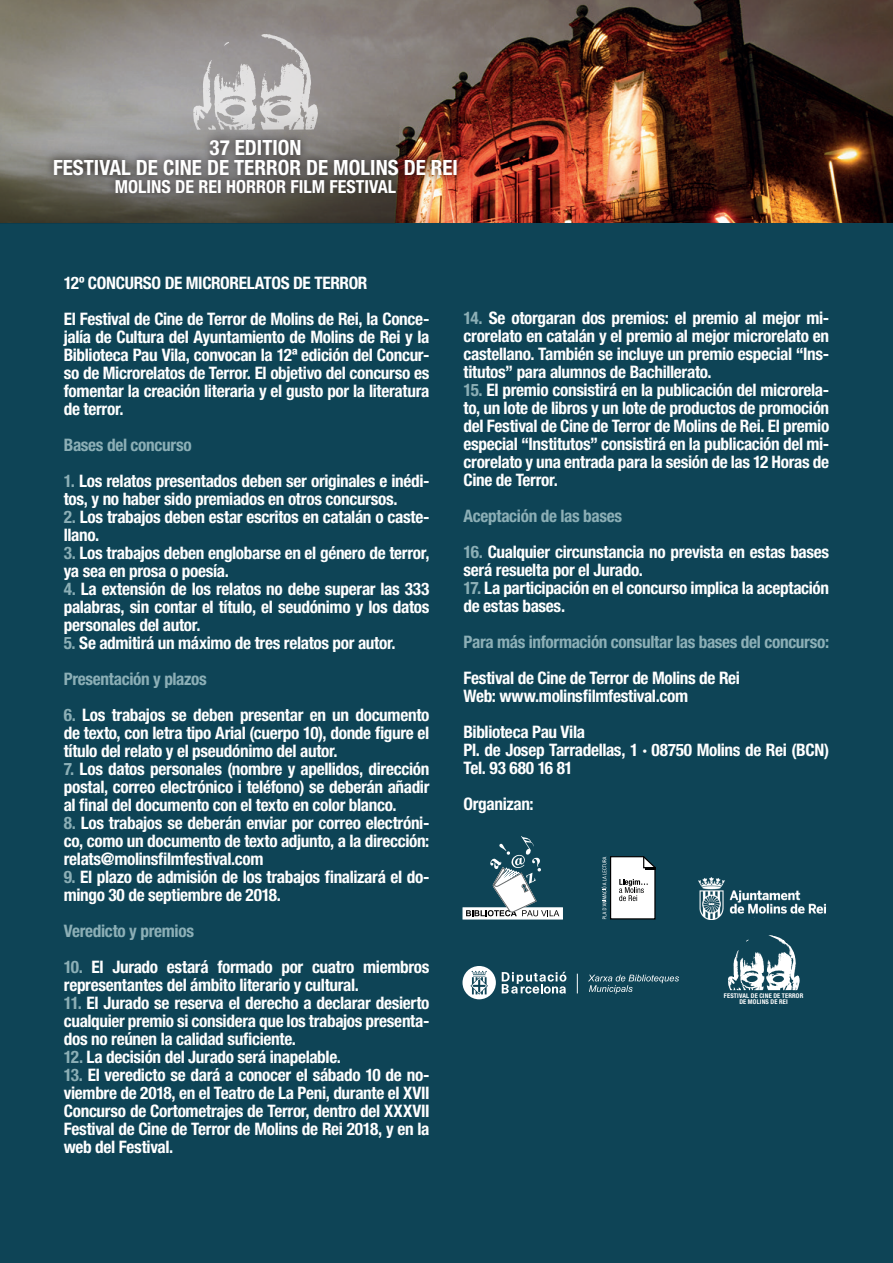
<style>
.page{position:relative;width:893px;height:1263px;background:#fff}
.page>*{position:absolute;margin:0;border:0;box-sizing:border-box;transform-origin:0 0}
.t1{font:700 condensed 21px/19.5px "Helvetica Neue LT Pro";color:#fff;text-align:center}
.t2{font:700 condensed 18px "Helvetica Neue LT Pro";color:#fff}
.t3{font:700 condensed 17.25px/18px "Helvetica Neue LT Pro";letter-spacing:-.02em;color:#fff}
.t4{font:700 condensed 17.25px "Helvetica Neue LT Pro";letter-spacing:-.02em;color:#8cafb6}
.t5{font:700 condensed 6.45px/6px "Helvetica Neue LT Pro";letter-spacing:.025em;color:#fff;text-align:center}
.s1{color:#8cafb6}
</style>
<div class="page">
<div style="left:1px;top:221px;width:892px;height:1042px;background:#0e4456"></div>
<img style="left:1px;top:0;width:892px;height:223px">
<svg style="left:0;top:34px;width:400px;height:189px;background:#8e8b86"></svg>
<svg style="left:45px;top:131px;width:421px;height:71px;background:#72645e"></svg>
<svg style="left:577px;top:974px;width:1px;height:19px"></svg>
<svg style="left:588px;top:975px;width:91px;height:19px"></svg>
<svg style="left:502px;top:972px;width:64px;height:21px"></svg>
<svg style="left:462px;top:966px;width:34px;height:33px"></svg>
<svg style="left:463px;top:908px;width:100px;height:11px"></svg>
<svg style="left:466px;top:836px;width:93px;height:80px"></svg>
<svg style="left:601px;top:856px;width:55px;height:64px;background:#b4bdc1"></svg>
<svg style="left:728px;top:935px;width:72px;height:55px"></svg>
<img style="left:698px;top:878px;width:127px;height:41px">
<p class="t1" style="left:53px;top:138px;width:406px">37 EDITION<br>FESTIVAL DE CINE DE TERROR DE MOLINS DE REI</p>
<p class="t2" style="left:115px;top:176px;width:283px">MOLINS DE REI HORROR FILM FESTIVAL</p>
<p class="t3" style="left:64px;top:264px;width:367px;line-height:36px">12º CONCURSO DE MICRORELATOS DE TERROR<br>El Festival de Cine de Terror de Molins de Rei, la Conce-</p>
<p class="t3" style="left:64px;top:327px;width:367px;text-align:justify">jalía de Cultura del Ayuntamiento de Molins de Rei y la Biblioteca Pau Vila, convocan la 12ª edición del Concur&shy;so de Microrelatos de Terror. El objetivo del concurso es fomentar la creación literaria y el gusto por la literatura de terror.</p>
<p class="t4" style="left:64px;top:434px;width:129px">Bases del concurso</p>
<p class="t3" style="left:64px;top:471px;width:367px"><span class="s1">1.</span> Los relatos presentados deben ser originales e inédi&shy;tos, y no haber sido premiados en otros concursos.</p>
<p class="t3" style="left:64px;top:507px;width:367px"><span class="s1">2.</span> Los trabajos deben estar escritos en catalán o caste&shy;llano.</p>
<p class="t3" style="left:64px;top:543px;width:367px"><span class="s1">3.</span> Los trabajos deben englobarse en el género de terror, ya sea en prosa o poesía.</p>
<p class="t3" style="left:64px;top:579px;width:367px;text-align:justify"><span class="s1">4.</span> La extensión de los relatos no debe superar las 333 palabras, sin contar el título, el seudónimo y los datos personales del autor.</p>
<p class="t3" style="left:64px;top:624px;width:333px;line-height:36px"><span class="s1">5.</span> Se admitirá un máximo de tres relatos por autor.<br><span class="s1">Presentación y plazos</span></p>
<p class="t3" style="left:64px;top:705px;width:367px;text-align:justify"><span class="s1">6.</span> Los trabajos se deben presentar en un documento de texto, con letra tipo Arial (cuerpo 10), donde figure el título del relato y el pseudónimo del autor.</p>
<p class="t3" style="left:64px;top:759px;width:367px;text-align:justify"><span class="s1">7.</span> Los datos personales (nombre y apellidos, dirección postal, correo electrónico i teléfono) se deberán añadir al final del documento con el texto en color blanco.</p>
<p class="t3" style="left:64px;top:813px;width:367px;text-align:justify"><span class="s1">8.</span> Los trabajos se deberán enviar por correo electróni&shy;co, como un documento de texto adjunto, a la dirección: relats@molinsfilmfestival.com</p>
<p class="t3" style="left:64px;top:867px;width:367px"><span class="s1">9.</span> El plazo de admisión de los trabajos finalizará el do&shy;mingo 30 de septiembre de 2018.</p>
<p class="t4" style="left:64px;top:920px;width:132px">Veredicto y premios</p>
<p class="t3" style="left:64px;top:957px;width:367px"><span class="s1">10.</span> El Jurado estará formado por cuatro miembros representantes del ámbito literario y cultural.</p>
<p class="t3" style="left:64px;top:993px;width:367px;text-align:justify"><span class="s1">11.</span> El Jurado se reserva el derecho a declarar desierto cualquier premio si considera que los trabajos presenta&shy;dos no reúnen la calidad suficiente.</p>
<p class="t3" style="left:64px;top:1047px;width:279px"><span class="s1">12.</span> La decisión del Jurado será inapelable.</p>
<p class="t3" style="left:64px;top:1065px;width:367px;text-align:justify"><span class="s1">13.</span> El veredicto se dará a conocer el sábado 10 de no&shy;viembre de 2018, en el Teatro de La Peni, durante el XVII Concurso de Cortometrajes de Terror, dentro del XXXVII Festival de Cine de Terror de Molins de Rei 2018, y en la web del Festival.</p>
<p class="t3" style="left:463px;top:309px;width:367px;text-align:justify"><span class="s1">14.</span> Se otorgaran dos premios: el premio al mejor mi&shy;crorelato en catalán y el premio al mejor microrelato en castellano. También se incluye un premio especial “Ins&shy;titutos” para alumnos de Bachillerato.</p>
<p class="t3" style="left:463px;top:381px;width:367px;text-align:justify"><span class="s1">15.</span> El premio consistirá en la publicación del microrela&shy;to, un lote de libros y un lote de productos de promoción del Festival de Cine de Terror de Molins de Rei. El premio especial “Institutos” consistirá en la publicación del mi&shy;crorelato y una entrada para la sesión de las 12 Horas de Cine de Terror.</p>
<p class="t4" style="left:464px;top:506px;width:160px">Aceptación de las bases</p>
<p class="t3" style="left:464px;top:543px;width:367px"><span class="s1">16.</span> Cualquier circunstancia no prevista en estas bases será resuelta por el Jurado.</p>
<p class="t3" style="left:464px;top:579px;width:367px"><span class="s1">17.</span> La participación en el concurso implica la aceptación de estas bases.</p>
<p class="t4" style="left:464px;top:632px;width:367px">Para más información consultar las bases del concurso:</p>
<p class="t3" style="left:464px;top:669px;width:278px">Festival de Cine de Terror de Molins de Rei<br>Web: www.molinsfilmfestival.com</p>
<p class="t3" style="left:464px;top:723px;width:367px">Biblioteca Pau Vila<br>Pl. de Josep Tarradellas, 1 · 08750 Molins de Rei (BCN)<br>Tel. 93 680 16 81</p>
<p class="t3" style="left:464px;top:795px;width:72px">Organizan:</p>
<p class="t5" style="left:724px;top:992px;width:81px">FESTIVAL DE CINE DE TERROR<br>DE MOLINS DE REI</p>
</div>
